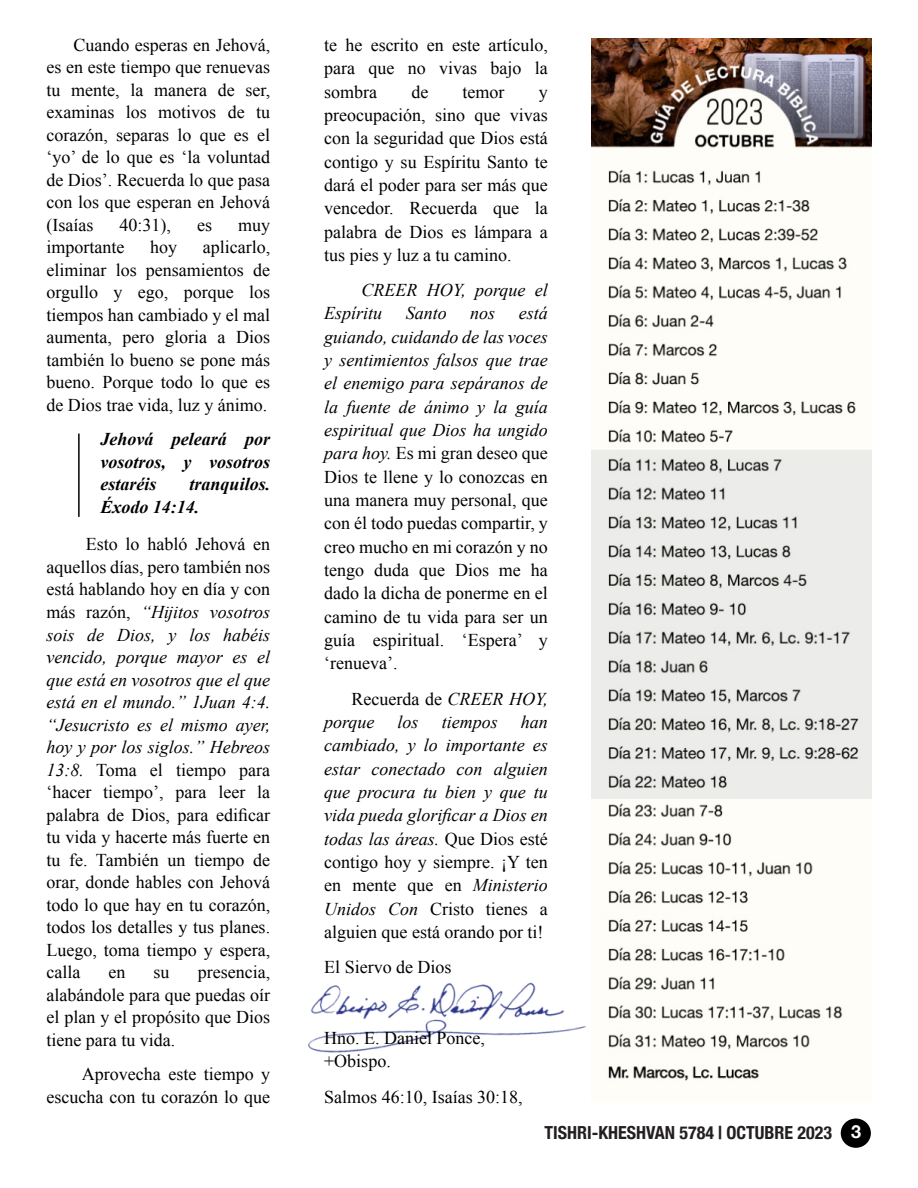
<style>
.page{position:relative;width:918px;height:1188px;background:#fff}
.page>*{position:absolute;margin:0;border:0;box-sizing:border-box;transform-origin:0 0}
.t1{font:18px/22.5px "Times New Roman";color:#000;text-align:justify}
.t2{font:italic 18px/23.4px "Times New Roman";color:#000}
.t3{font:italic 700 18px/22.5px "Times New Roman";color:#000;text-align:justify}
.t4{font:700 condensed 18px "Helvetica Neue";color:#231f20}
.s1{font-style:italic}
.s2{font-style:normal}
.s3{font-stretch:normal;color:#fff}
</style>
<div class="page">
<div style="left:841px;top:1119px;width:30px;height:29px;background:#000;border-radius:50%"></div>
<img style="left:308px;top:982px;width:278px;height:71px">
<img style="left:591px;top:38px;width:281px;height:1044px">
<hr style="left:78px;top:434px;width:2px;height:83px;background:#000">
<p class="t1" style="left:46px;top:35px;width:225px;text-indent:27px">Cuando esperas en Jehová, es en este tiempo que renuevas tu mente, la manera de ser, examinas los motivos de tu corazón, separas lo que es el ‘yo’ de lo que es ‘la voluntad de Dios’. Recuerda lo que pasa con los que esperan en Jehová (Isaías</p>
<p class="t1" style="left:120px;top:215px;width:53px">40:31),</p>
<p class="t1" style="left:197px;top:215px;width:16px">es</p>
<p class="t1" style="left:238px;top:215px;width:34px">muy</p>
<p class="t1" style="left:46px;top:238px;width:79px">importante</p>
<p class="t1" style="left:150px;top:238px;width:28px">hoy</p>
<p class="t1" style="left:46px;top:238px;width:225px;text-indent:156px">aplicarlo, eliminar los pensamientos de orgullo y ego, porque los tiempos han cambiado y el mal aumenta, pero gloria a Dios también lo bueno se pone más bueno. Porque todo lo que es de Dios trae vida, luz y ánimo.</p>
<p class="t3" style="left:100px;top:430px;width:171px">Jehová peleará por vosotros, y vosotros estaréis</p>
<p class="t3" style="left:100px;top:475px;width:171px;text-indent:89px">tranquilos.<br>Éxodo 14:14.</p>
<p class="t1" style="left:46px;top:535px;width:225px;text-indent:39px">Esto lo habló Jehová en aquellos días, pero también nos está hablando hoy en día y con más razón, <span class="s1">“Hĳitos vosotros sois de Dios, y los habéis vencido, porque mayor es el que está en vosotros que el que está en el mundo.” 1Juan 4:4. “Jesucristo es el mismo ayer, hoy y por los siglos.” Hebreos 13:8.</span> Toma el tiempo para ‘hacer tiempo’, para leer la palabra de Dios, para edificar tu vida y hacerte más fuerte en tu fe. También un tiempo de orar, donde hables con Jehová todo lo que hay en tu corazón, todos los detalles y tus planes.<br>Luego, toma tiempo y espera, calla</p>
<p class="t1" style="left:46px;top:963px;width:225px;text-indent:151px">presencia, alabándole para que puedas oír el plan y el propósito que Dios tiene para tu vida.</p>
<p class="t1" style="left:46px;top:1065px;width:225px;text-align:right">Aprovecha este tiempo y escucha con tu corazón lo que</p>
<p class="t1" style="left:109px;top:963px;width:18px">en</p>
<p class="t1" style="left:154px;top:963px;width:18px">su</p>
<p class="t1" style="left:324px;top:35px;width:225px;line-height:23.4px">te he escrito en este artículo, para que no vivas bajo la sombra</p>
<p class="t1" style="left:411px;top:82px;width:18px">de</p>
<p class="t1" style="left:463px;top:82px;width:43px">temor</p>
<p class="t1" style="left:324px;top:82px;width:225px;line-height:23.4px;text-indent:215px">y preocupación, sino que vivas con la seguridad que Dios está contigo y su Espíritu Santo te dará el poder para ser más que vencedor. Recuerda que la palabra de Dios es lámpara a tus pies y luz a tu camino.</p>
<p class="t2" style="left:324px;top:280px;width:225px;text-indent:37px">CREER HOY, porque el<br>Espíritu</p>
<p class="t1" style="left:324px;top:303px;width:225px;line-height:23.4px;text-indent:195px"><span class="s1">está guiando, cuidando de las voces y sentimientos falsos que trae el enemigo para sepáranos de la fuente de ánimo y la guía espiritual que Dios ha ungido para hoy.</span> Es mi gran deseo que Dios te llene y lo conozcas en una manera muy personal, que con él todo puedas compartir, y creo mucho en mi corazón y no tengo duda que Dios me ha dado la dicha de ponerme en el camino de tu vida para ser un guía espiritual. ‘Espera’ y ‘renueva’.</p>
<p class="t2" style="left:324px;top:689px;width:225px;text-indent:27px"><span class="s2">Recuerda de</span> CREER HOY, porque</p>
<p class="t2" style="left:406px;top:303px;width:43px">Santo</p>
<p class="t2" style="left:470px;top:303px;width:27px">nos</p>
<p class="t2" style="left:324px;top:712px;width:225px;text-align:justify;text-indent:197px">han cambiado, y lo importante es estar conectado con alguien que procura tu bien y que tu vida pueda glorificar a Dios en todas las áreas. <span class="s2">Que Dios esté contigo hoy y siempre. ¡Y ten en mente que en</span> Ministerio Unidos Con <span class="s2">Cristo tienes a alguien que está orando por ti!</span></p>
<p class="t1" style="left:324px;top:958px;width:129px">El Siervo de Dios</p>
<p class="t2" style="left:398px;top:712px;width:23px">los</p>
<p class="t2" style="left:442px;top:712px;width:57px">tiempos</p>
<p class="t1" style="left:324px;top:1028px;width:162px;line-height:23.4px">Hno. E. Daniel Ponce, +Obispo.</p>
<p class="t1" style="left:324px;top:1087px;width:200px">Salmos 46:10, Isaías 30:18,</p>
<p class="t4" style="left:544px;top:1122px;width:318px">TISHRI-KHESHVAN 5784 | OCTUBRE 2023 <span class="s3">3</span></p>
</div>
